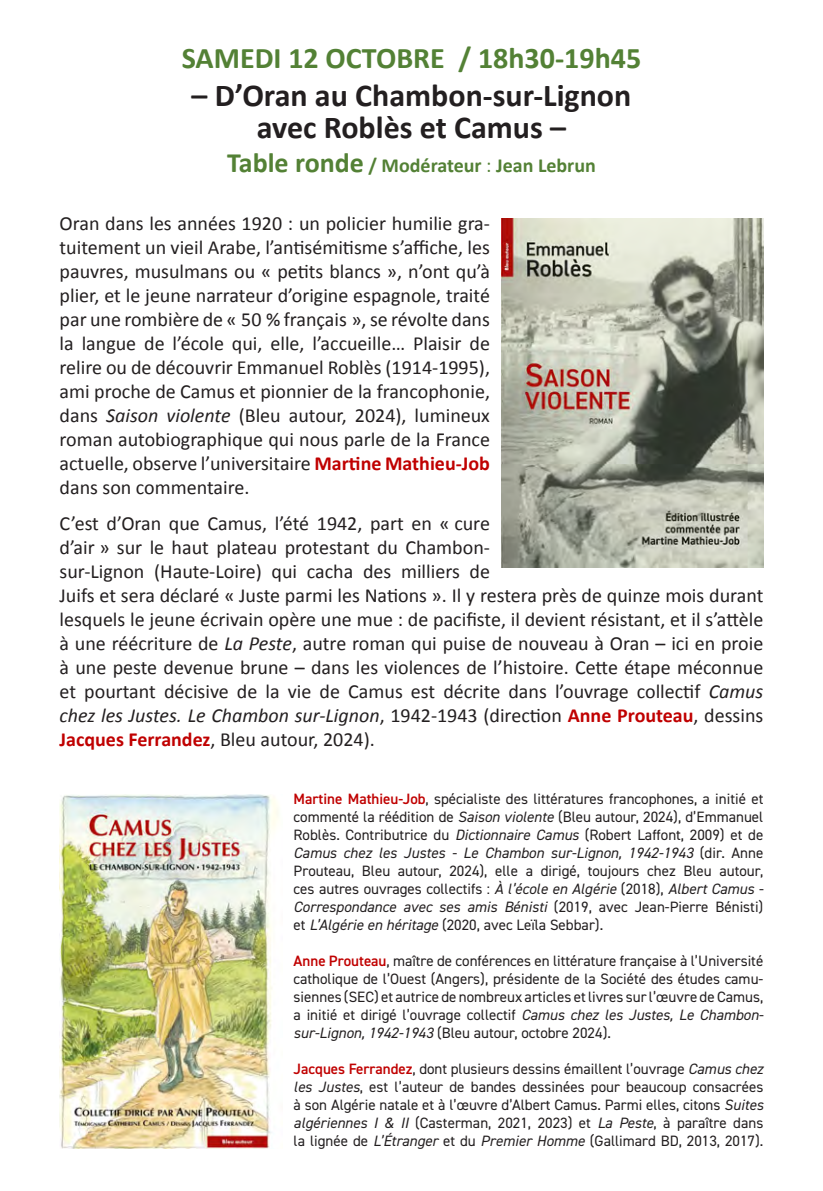
<style>
.page{position:relative;width:823px;height:1191px;background:#fff}
.page>*{position:absolute;margin:0;border:0;box-sizing:border-box;transform-origin:0 0}
.t1{font:700 32px "Calibri";color:#231f20}
.t2{font:700 30px "Calibri";color:#538135}
.t3{font:20px/24px "Calibri";color:#231f20;text-align:justify}
.t4{font:700 20px "Calibri";color:#538135}
.t5{font:15px/18px "DIN2014";color:#231f20;text-align:justify}
.s1{font-size:28px}
.s2{font-weight:400}
.s3{font-style:italic}
.s4{font-weight:700;color:#c00000}
.s5{font-weight:600;color:#c00000}
</style>
<div class="page">
<img style="left:501px;top:218px;width:262px;height:349px">
<img style="left:60px;top:794px;width:219px;height:354px">
<p class="t2" style="left:182px;top:37px;width:461px">SAMEDI 12 OCTOBRE / 18h30-19h45</p>
<p class="t1" style="left:191px;top:73px;width:441px">– D’Oran au Chambon-sur-Lignon</p>
<p class="t1" style="left:257px;top:105px;width:310px">avec Roblès et Camus –</p>
<p class="t4" style="left:227px;top:151px;width:370px"><span class="s1">Table ronde</span> / Modérateur <span class="s2">:</span> Jean Lebrun</p>
<p class="t3" style="left:60px;top:211px;width:431px">Oran dans les années 1920 : un policier humilie gra&shy;tuitement un vieil Arabe, l’antisémitisme s’affiche, les pauvres, musulmans ou « petits blancs », n’ont qu’à plier, et le jeune narrateur d’origine espagnole, traité par une rombière de « 50 % français », se révolte dans la langue de l’école qui, elle, l’accueille… Plaisir de relire ou de découvrir Emmanuel Roblès (1914-1995), ami proche de Camus et pionnier de la francophonie, dans <span class="s3">Saison violente</span> (Bleu autour, 2024), lumineux roman autobiographique qui nous parle de la France actuelle, observe l’universitaire <span class="s4">Martine Mathieu-Job </span>dans son commentaire.</p>
<p class="t3" style="left:60px;top:511px;width:704px;text-align:left">C’est d’Oran que Camus, l’été 1942, part en « cure<br>d’air » sur le haut plateau protestant du Chambon-<br>sur-Lignon (Haute-Loire) qui cacha des milliers de<br>Juifs et sera déclaré « Juste parmi les Nations ». Il y restera près de quinze mois durant lesquels le jeune écrivain opère une mue : de pacifiste, il devient résistant, et il s’attèle à une réécriture de <span class="s3">La Peste</span>, autre roman qui puise de nouveau à Oran – ici en proie à une peste devenue brune – dans les violences de l’histoire. Cette étape méconnue et pourtant décisive de la vie de Camus est décrite dans l’ouvrage collectif <span class="s3">Camus chez les Justes. Le Chambon sur-Lignon</span>, 1942-1943 (direction <span class="s4">Anne Prouteau</span>, dessins <span class="s4">Jacques Ferrandez</span>, Bleu autour, 2024).</p>
<p class="t5" style="left:293px;top:789px;width:471px"><span class="s5">Martine Mathieu-Job</span>, spécialiste des littératures francophones, a initié et commenté la réédition de <span class="s3">Saison violente</span> (Bleu autour, 2024), d’Emmanuel Roblès. Contributrice du <span class="s3">Dictionnaire Camus</span> (Robert Laffont, 2009) et de <span class="s3">Camus chez les Justes - Le Chambon sur-Lignon, 1942-1943</span> (dir. Anne Prouteau, Bleu autour, 2024), elle a dirigé, toujours chez Bleu autour, ces autres ouvrages collectifs : <span class="s3">À l’école en Algérie</span> (2018), <span class="s3">Albert Camus - Correspondance avec ses amis Bénisti</span> (2019, avec Jean-Pierre Bénisti) et <span class="s3">L’Algérie en héritage</span> (2020, avec Leïla Sebbar).</p>
<p class="t5" style="left:293px;top:951px;width:471px"><span class="s5">Anne Prouteau</span>, maître de conférences en littérature française à l’Université catholique de l’Ouest (Angers), présidente de la Société des études camu&shy;siennes (SEC) et autrice de nombreux articles et livres sur l’œuvre de Camus, a initié et dirigé l’ouvrage collectif <span class="s3">Camus chez les Justes, Le Chambon&shy;sur-Lignon, 1942-1943</span> (Bleu autour, octobre 2024).</p>
<p class="t5" style="left:293px;top:1059px;width:471px"><span class="s5">Jacques Ferrandez</span>, dont plusieurs dessins émaillent l’ouvrage <span class="s3">Camus chez les Justes</span>, est l’auteur de bandes dessinées pour beaucoup consacrées à son Algérie natale et à l’œuvre d’Albert Camus. Parmi elles, citons <span class="s3">Suites algériennes I &amp; II</span> (Casterman, 2021, 2023) et <span class="s3">La Peste</span>, à paraître dans la lignée de <span class="s3">L’Étranger</span> et du <span class="s3">Premier Homme</span> (Gallimard BD, 2013, 2017).</p>
</div>
